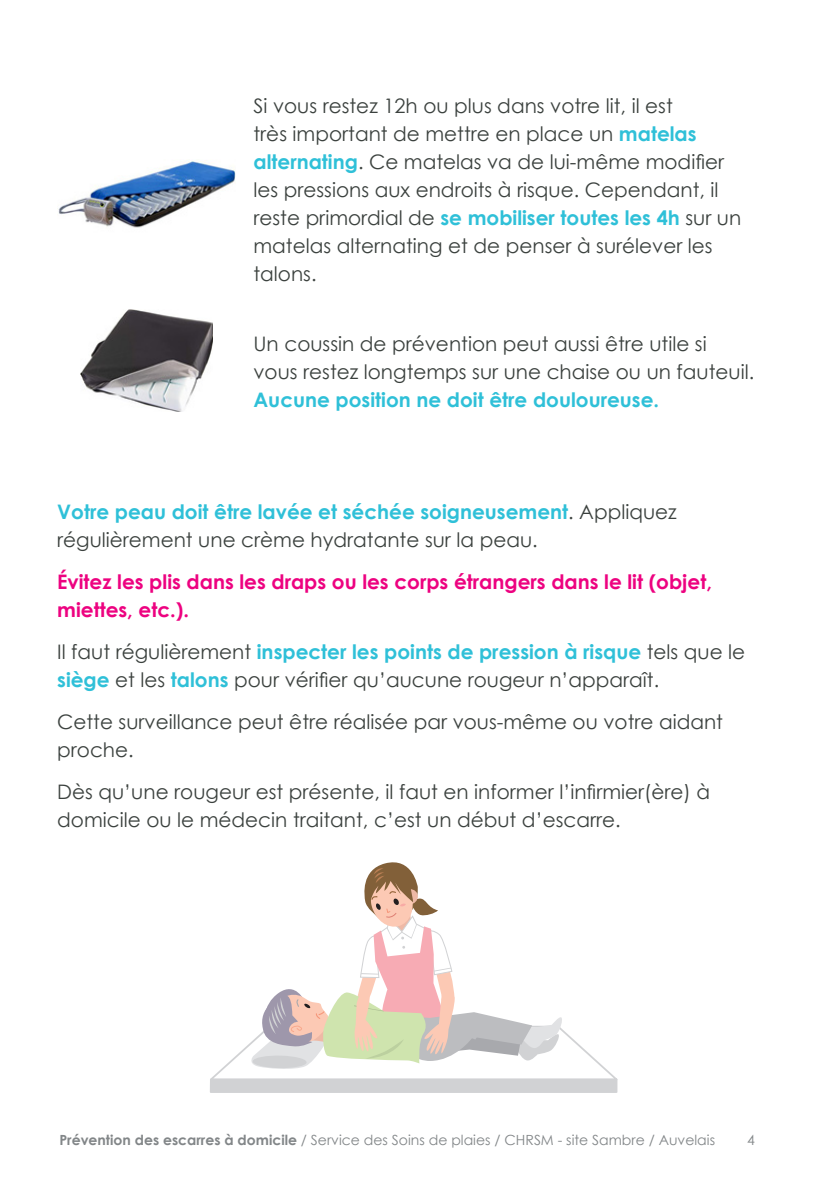
<style>
.page{position:relative;width:840px;height:1191px;background:#fff}
.page>*{position:absolute;margin:0;border:0;box-sizing:border-box;transform-origin:0 0}
.Txt_courant{font:20px/28px "Century Gothic";color:#3b413e}
.Txt_courant-2{font:700 20px/28px "Century Gothic";color:#ed0280}
.t1{font:14px "Century Gothic";color:#828688}
.s1{font-weight:700;color:#2fc0d8}
.s2{font-weight:700}
</style>
<div class="page">
<img style="left:57px;top:160px;width:178px;height:68px">
<img style="left:80px;top:310px;width:133px;height:101px">
<svg style="left:211px;top:862px;width:405px;height:216px"></svg>
<div style="left:210px;top:1079px;width:406px;height:13px;background:#d1d2d4"></div>
<div style="left:210px;top:1078px;width:407px;height:15px;border:2px solid #d1d2d4"></div>
<p class="Txt_courant" style="left:253px;top:92px;width:489px">Si vous restez 12h ou plus dans votre lit, il est<br>très important de mettre en place un <span class="s1">matelas alternating</span>. Ce matelas va de lui-même modifier les pressions aux endroits à risque. Cependant, il reste primordial de <span class="s1">se mobiliser toutes les 4h</span> sur un matelas alternating et de penser à surélever les talons.</p>
<p class="Txt_courant" style="left:253px;top:330px;width:502px">Un coussin de prévention peut aussi être utile si vous restez longtemps sur une chaise ou un fauteuil.<br><span class="s1">Aucune position ne doit être douloureuse.</span></p>
<p class="Txt_courant" style="left:57px;top:498px;width:620px"><span class="s1">Votre peau doit être lavée et séchée soigneusement</span>. Appliquez régulièrement une crème hydratante sur la peau.</p>
<p class="Txt_courant-2" style="left:57px;top:567px;width:655px">Évitez les plis dans les draps ou les corps étrangers dans le lit (objet, miettes, etc.).</p>
<p class="Txt_courant" style="left:57px;top:638px;width:689px">Il faut régulièrement <span class="s1">inspecter les points de pression à risque</span> tels que le <span class="s1">siège</span> et les <span class="s1">talons</span> pour vérifier qu’aucune rougeur n’apparaît.</p>
<p class="Txt_courant" style="left:57px;top:708px;width:667px">Cette surveillance peut être réalisée par vous-même ou votre aidant proche.</p>
<p class="Txt_courant" style="left:57px;top:778px;width:654px">Dès qu’une rougeur est présente, il faut en informer l’infirmier(ère) à domicile ou le médecin traitant, c’est un début d’escarre.</p>
<p class="t1" style="left:59px;top:1130px;width:657px"><span class="s2">Prévention des escarres à domicile</span> / Service des Soins de plaies / CHRSM - site Sambre / Auvelais</p>
<p class="t1" style="left:746px;top:1130px;width:9px">4</p>
</div>
